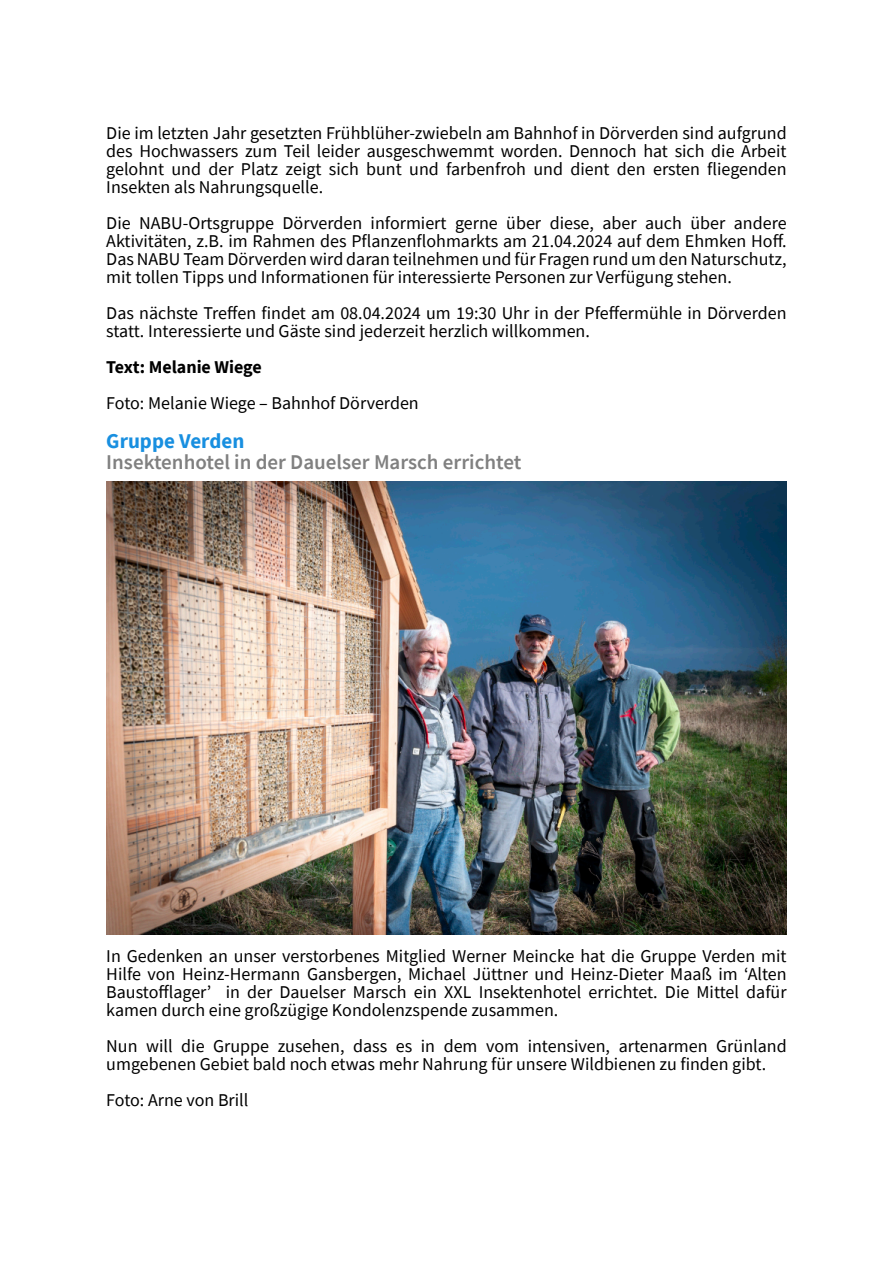
<style>
.page{position:relative;width:893px;height:1263px;background:#fff}
.page>*{position:absolute;margin:0;border:0;box-sizing:border-box;transform-origin:0 0}
.t1{font:600 21px "Source Sans Pro";color:#808080}
.t2{font:700 21px "Source Sans Pro";color:#188fe0}
.t3{font:18px/18px "Source Sans Pro";color:#000;text-align:justify}
.t4{font:700 18px "Source Sans Pro";color:#000}
</style>
<div class="page">
<img style="left:106px;top:482px;width:681px;height:452px">
<p class="t3" style="left:106px;top:125px;width:682px">Die im letzten Jahr gesetzten Frühblüher-zwiebeln am Bahnhof in Dörverden sind aufgrund des Hochwassers zum Teil leider ausgeschwemmt worden. Dennoch hat sich die Arbeit gelohnt und der Platz zeigt sich bunt und farbenfroh und dient den ersten fliegenden Insekten als Nahrungsquelle.</p>
<p class="t3" style="left:106px;top:215px;width:682px">Die NABU-Ortsgruppe Dörverden informiert gerne über diese, aber auch über andere Aktivitäten, z.B. im Rahmen des Pflanzenflohmarkts am 21.04.2024 auf dem Ehmken Hoff.<br>Das NABU Team Dörverden wird daran teilnehmen und für Fragen rund um den Naturschutz, mit tollen Tipps und Informationen für interessierte Personen zur Verfügung stehen.</p>
<p class="t3" style="left:106px;top:305px;width:682px">Das nächste Treffen findet am 08.04.2024 um 19:30 Uhr in der Pfeffermühle in Dörverden statt. Interessierte und Gäste sind jederzeit herzlich willkommen.</p>
<p class="t4" style="left:106px;top:359px;width:157px">Text: Melanie Wiege</p>
<p class="t3" style="left:106px;top:395px;width:314px">Foto: Melanie Wiege – Bahnhof Dörverden</p>
<p class="t2" style="left:106px;top:433px;width:140px">Gruppe Verden</p>
<p class="t1" style="left:106px;top:454px;width:417px">Insektenhotel in der Dauelser Marsch errichtet</p>
<p class="t3" style="left:106px;top:948px;width:682px">In Gedenken an unser verstorbenes Mitglied Werner Meincke hat die Gruppe Verden mit Hilfe von Heinz-Hermann Gansbergen, Michael Jüttner und Heinz-Dieter Maaß im ‘Alten Baustofflager’ in der Dauelser Marsch ein XXL Insektenhotel errichtet. Die Mittel dafür kamen durch eine großzügige Kondolenzspende zusammen.</p>
<p class="t3" style="left:106px;top:1038px;width:682px">Nun will die Gruppe zusehen, dass es in dem vom intensiven, artenarmen Grünland umgebenen Gebiet bald noch etwas mehr Nahrung für unsere Wildbienen zu finden gibt.</p>
<p class="t3" style="left:106px;top:1092px;width:144px">Foto: Arne von Brill</p>
</div>
